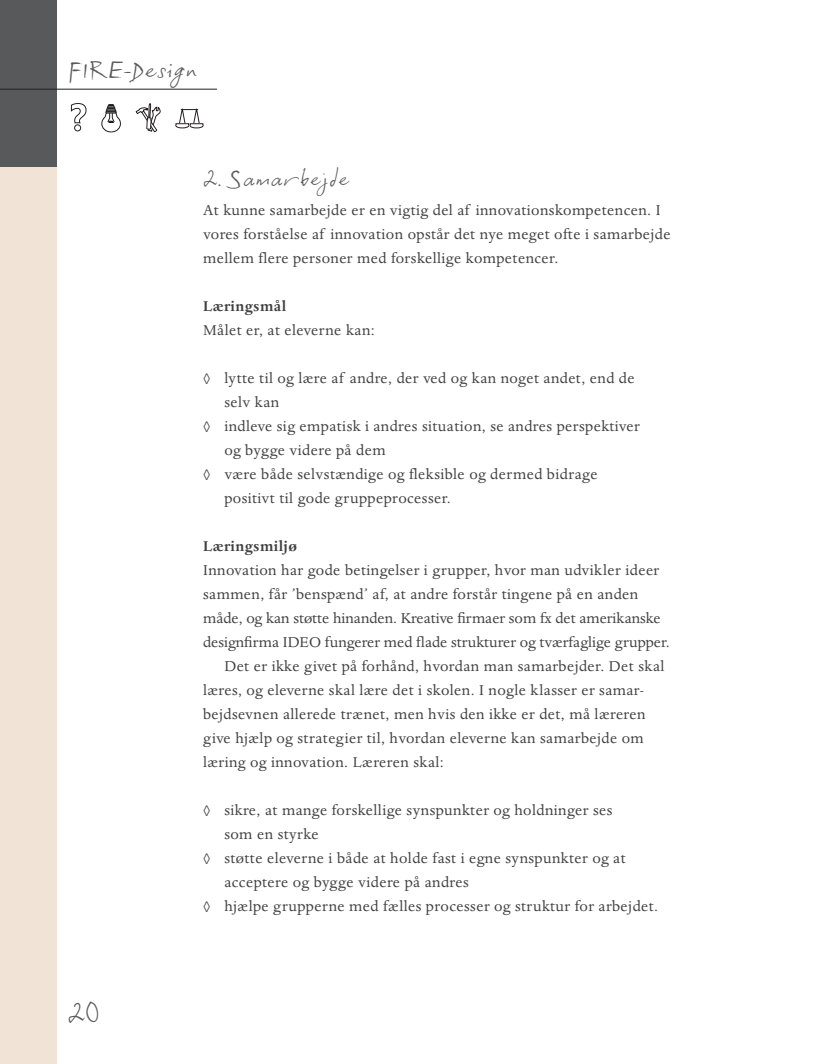
<style>
.page{position:relative;width:830px;height:1064px;background:#fff}
.page>*{position:absolute;margin:0;border:0;box-sizing:border-box;transform-origin:0 0}
.t1{font:25.5px "Django ITC Std";color:#58595b}
.t2{font:23.4px "Django ITC Std";color:#58595b}
.t3{font:21px "Django ITC Std";letter-spacing:.005em;color:#58595b}
.t4{font:16.5px/24px "Dante MT Std";letter-spacing:.025em;color:#404041}
.t5{font:16.5px "Dante MT Std";color:#404041}
.t6{font:700 16.5px "Dante MT Std";letter-spacing:.025em;color:#404041}
</style>
<div class="page">
<div style="left:0;top:57px;width:57px;height:1007px;background:#f1e4d6"></div>
<div style="left:0;top:0;width:57px;height:167px;background:#58595b"></div>
<hr style="left:0;top:89px;width:217px;height:1px;background:#231f20">
<svg style="left:101px;top:104px;width:20px;height:28px"></svg>
<svg style="left:136px;top:103px;width:25px;height:30px"></svg>
<hr style="left:176px;top:124px;width:13px;height:4px;background:#393536;border-radius:50%">
<div style="left:176px;top:123px;width:13px;height:5px;border:1px solid #231f20;border-radius:50%"></div>
<hr style="left:190px;top:124px;width:13px;height:4px;background:#383435;border-radius:50%">
<div style="left:190px;top:123px;width:13px;height:5px;border:1px solid #231f20;border-radius:50%"></div>
<svg style="left:176px;top:108px;width:27px;height:19px"></svg>
<svg style="left:71px;top:103px;width:15px;height:28px"></svg>
<h2 class="t2" style="left:68px;top:57px;width:130px">FIRE-Design</h2>
<h1 class="t1" style="left:68px;top:999px;width:34px">20</h1>
<p class="t3" style="left:203px;top:167px;width:148px">2. Samarbejde</p>
<p class="t4" style="left:203px;top:199px;width:469px">At kunne samarbejde er en vigtig del af innovationskompetencen. I vores forståelse af innovation opstår det nye meget ofte i samarbejde mellem flere personer med forskellige kompetencer.</p>
<p class="t6" style="left:203px;top:300px;width:84px">Læringsmål</p>
<p class="t4" style="left:203px;top:319px;width:173px">Målet er, at eleverne kan:</p>
<p class="t4" style="left:203px;top:367px;width:433px">◊ lytte til og lære af andre, der ved og kan noget andet, end de</p>
<p class="t4" style="left:224px;top:391px;width:56px">selv kan</p>
<p class="t4" style="left:203px;top:415px;width:438px">◊ indleve sig empatisk i andres situation, se andres perspektiver</p>
<p class="t4" style="left:224px;top:439px;width:163px">og bygge videre på dem</p>
<p class="t4" style="left:203px;top:463px;width:396px">◊ være både selvstændige og fleksible og dermed bidrage</p>
<p class="t4" style="left:224px;top:487px;width:228px">positivt til gode gruppeprocesser.</p>
<p class="t6" style="left:203px;top:540px;width:95px">Læringsmiljø</p>
<p class="t4" style="left:203px;top:559px;width:457px">Innovation har gode betingelser i grupper, hvor man udvikler ideer</p>
<p class="t4" style="left:203px;top:583px;width:436px">sammen, får ’benspænd’ af, at andre forstår tingene på en anden</p>
<p class="t5" style="left:203px;top:612px;width:459px">måde, og kan støtte hinanden. Kreative firmaer som fx det amerikanske</p>
<p class="t5" style="left:203px;top:636px;width:468px">designfirma IDEO fungerer med flade strukturer og tværfaglige grupper.</p>
<p class="t4" style="left:224px;top:655px;width:441px">Det er ikke givet på forhånd, hvordan man samarbejder. Det skal</p>
<p class="t4" style="left:203px;top:679px;width:442px">læres, og eleverne skal lære det i skolen. I nogle klasser er samar-</p>
<p class="t4" style="left:203px;top:703px;width:444px">bejdsevnen allerede trænet, men hvis den ikke er det, må læreren</p>
<p class="t4" style="left:203px;top:727px;width:442px">give hjælp og strategier til, hvordan eleverne kan samarbejde om</p>
<p class="t4" style="left:203px;top:751px;width:242px">læring og innovation. Læreren skal:</p>
<p class="t4" style="left:203px;top:799px;width:411px">◊ sikre, at mange forskellige synspunkter og holdninger ses</p>
<p class="t4" style="left:224px;top:823px;width:96px">som en styrke</p>
<p class="t4" style="left:203px;top:847px;width:424px">◊ støtte eleverne i både at holde fast i egne synspunkter og at</p>
<p class="t4" style="left:224px;top:871px;width:246px">acceptere og bygge videre på andres</p>
<p class="t4" style="left:203px;top:895px;width:456px">◊ hjælpe grupperne med fælles processer og struktur for arbejdet.</p>
</div>
